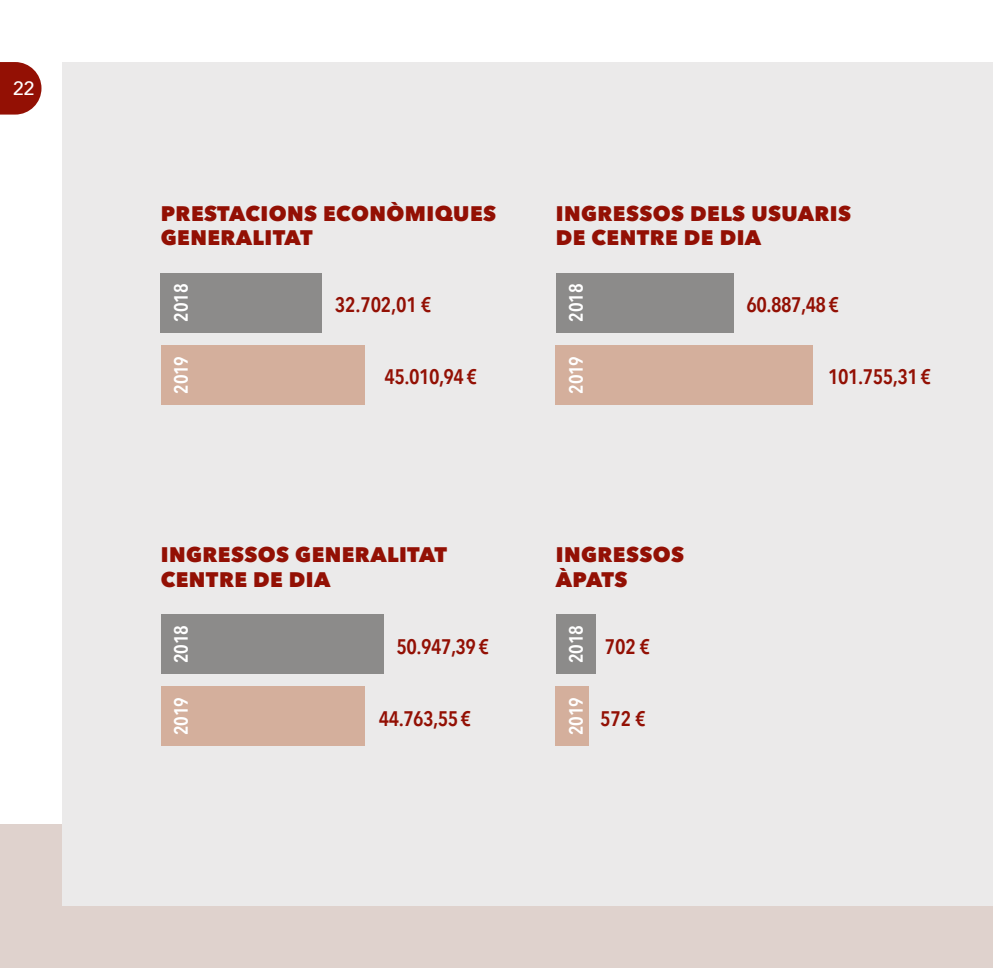
<style>
.page{position:relative;width:993px;height:968px;background:#fff}
.page>*{position:absolute;margin:0;border:0;box-sizing:border-box;transform-origin:0 0}
.t1{font:800 21px/24.5px "Avenir Next";letter-spacing:.02em;color:#931004}
.t2{font:600 21px "Avenir Next Condensed";letter-spacing:-.025em;color:#931004}
.t3{font:600 19.25px "Avenir Next Condensed";letter-spacing:-.01em;color:#fff}
.t4{font:500 19.25px "Avenir Next";color:#fff}
</style>
<div class="page">
<svg style="left:0;top:62px;width:41px;height:52px;background:#a02d23"></svg>
<div style="left:0;top:824px;width:992px;height:143px;background:#dfd2cd"></div>
<div style="left:62px;top:62px;width:930px;height:843px;background:#ebeaea"></div>
<div style="left:555px;top:345px;width:257px;height:59px;background:#d4af9c"></div>
<div style="left:161px;top:686px;width:203px;height:59px;background:#d4af9c"></div>
<div style="left:555px;top:686px;width:33px;height:59px;background:#d4af9c"></div>
<div style="left:161px;top:345px;width:203px;height:59px;background:#d4af9c"></div>
<div style="left:161px;top:273px;width:161px;height:59px;background:#8c8b8a"></div>
<div style="left:555px;top:273px;width:178px;height:59px;background:#8c8b8a"></div>
<div style="left:161px;top:614px;width:222px;height:60px;background:#8c8b8a"></div>
<div style="left:555px;top:614px;width:40px;height:60px;background:#8c8b8a"></div>
<p class="t4" style="left:13px;top:72px;width:23px">22</p>
<p class="t1" style="left:161px;top:201px;width:336px">PRESTACIONS ECONÒMIQUES<br>GENERALITAT</p>
<p class="t1" style="left:555px;top:201px;width:297px">INGRESSOS DELS USUARIS<br>DE CENTRE DE DIA</p>
<p class="t3" style="left:164px;top:322px;width:39px;rotate:-90deg">2018</p>
<p class="t2" style="left:335px;top:286px;width:98px">32.702,01 €</p>
<p class="t3" style="left:559px;top:322px;width:39px;rotate:-90deg">2018</p>
<p class="t2" style="left:746px;top:286px;width:94px">60.887,48 €</p>
<p class="t3" style="left:164px;top:394px;width:39px;rotate:-90deg">2019</p>
<p class="t3" style="left:559px;top:394px;width:39px;rotate:-90deg">2019</p>
<p class="t2" style="left:384px;top:358px;width:94px">45.010,94 €</p>
<p class="t2" style="left:827px;top:358px;width:104px">101.755,31 €</p>
<p class="t1" style="left:161px;top:542px;width:288px">INGRESSOS GENERALITAT<br>CENTRE DE DIA</p>
<p class="t1" style="left:555px;top:542px;width:130px">INGRESSOS<br>ÀPATS</p>
<p class="t3" style="left:164px;top:663px;width:39px;rotate:-90deg">2018</p>
<p class="t2" style="left:396px;top:628px;width:94px">50.947,39 €</p>
<p class="t3" style="left:559px;top:663px;width:39px;rotate:-90deg">2018</p>
<p class="t2" style="left:604px;top:628px;width:47px">702 €</p>
<p class="t3" style="left:164px;top:735px;width:39px;rotate:-90deg">2019</p>
<p class="t3" style="left:559px;top:735px;width:39px;rotate:-90deg">2019</p>
<p class="t2" style="left:378px;top:700px;width:94px">44.763,55 €</p>
<p class="t2" style="left:600px;top:700px;width:47px">572 €</p>
</div>
